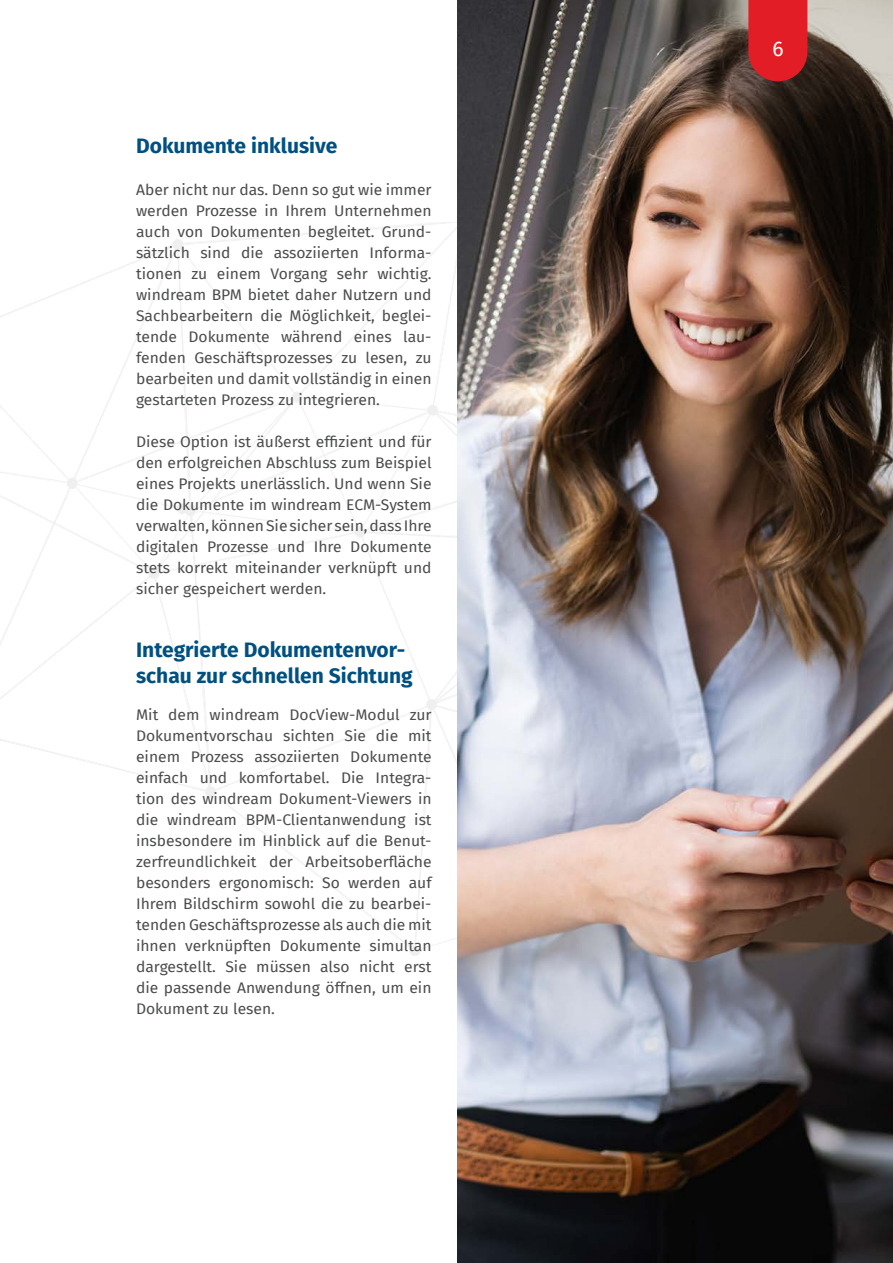
<style>
.page{position:relative;width:893px;height:1263px;background:#fff}
.page>*{position:absolute;margin:0;border:0;box-sizing:border-box;transform-origin:0 0}
.Überschrift_1{font:700 21px/26.2px "Fira Sans";color:#015082}
.t1{font:21px "Fira Sans";color:#fff}
.Fließext{font:15px/21px "Fira Sans";color:#4b4c4d;text-align:justify;scale:1.04 1}
</style>
<div class="page">
<img style="left:457px;top:0;width:436px;height:1263px">
<svg style="left:748px;top:0;width:59px;height:81px;background:#d61f27"></svg>
<p class="Überschrift_1" style="left:136px;top:131px;width:203px">Dokumente inklusive</p>
<p class="Fließext" style="left:136px;top:179px;width:286px">Aber nicht nur das. Denn so gut wie immer werden Prozesse in Ihrem Unternehmen auch von Dokumenten begleitet. Grund&shy;sätzlich sind die assoziierten Informa&shy;tionen zu einem Vorgang sehr wichtig. windream BPM bietet daher Nutzern und Sachbearbeitern die Möglichkeit, beglei&shy;tende Dokumente während eines lau&shy;fenden Geschäftsprozesses zu lesen, zu bearbeiten und damit vollständig in einen gestarteten Prozess zu integrieren.</p>
<p class="Fließext" style="left:136px;top:431px;width:286px">Diese Option ist äußerst effizient und für den erfolgreichen Abschluss zum Beispiel eines Projekts unerlässlich. Und wenn Sie die Dokumente im windream ECM-System verwalten, können Sie sicher sein, dass Ihre digitalen Prozesse und Ihre Dokumente stets korrekt miteinander verknüpft und sicher gespeichert werden.</p>
<p class="Überschrift_1" style="left:136px;top:635px;width:278px">Integrierte Dokumentenvor&shy;schau zur schnellen Sichtung</p>
<p class="Fließext" style="left:136px;top:704px;width:286px">Mit dem windream DocView-Modul zur Dokumentvorschau sichten Sie die mit einem Prozess assoziierten Dokumente einfach und komfortabel. Die Integra&shy;tion des windream Dokument-Viewers in die windream BPM-Clientanwendung ist insbesondere im Hinblick auf die Benut&shy;zerfreundlichkeit der Arbeitsoberfläche besonders ergonomisch: So werden auf Ihrem Bildschirm sowohl die zu bearbei&shy;tenden Geschäftsprozesse als auch die mit ihnen verknüpften Dokumente simultan dargestellt. Sie müssen also nicht erst die passende Anwendung öffnen, um ein Dokument zu lesen.</p>
<h1 class="t1" style="left:772px;top:33px;width:13px">6</h1>
</div>
